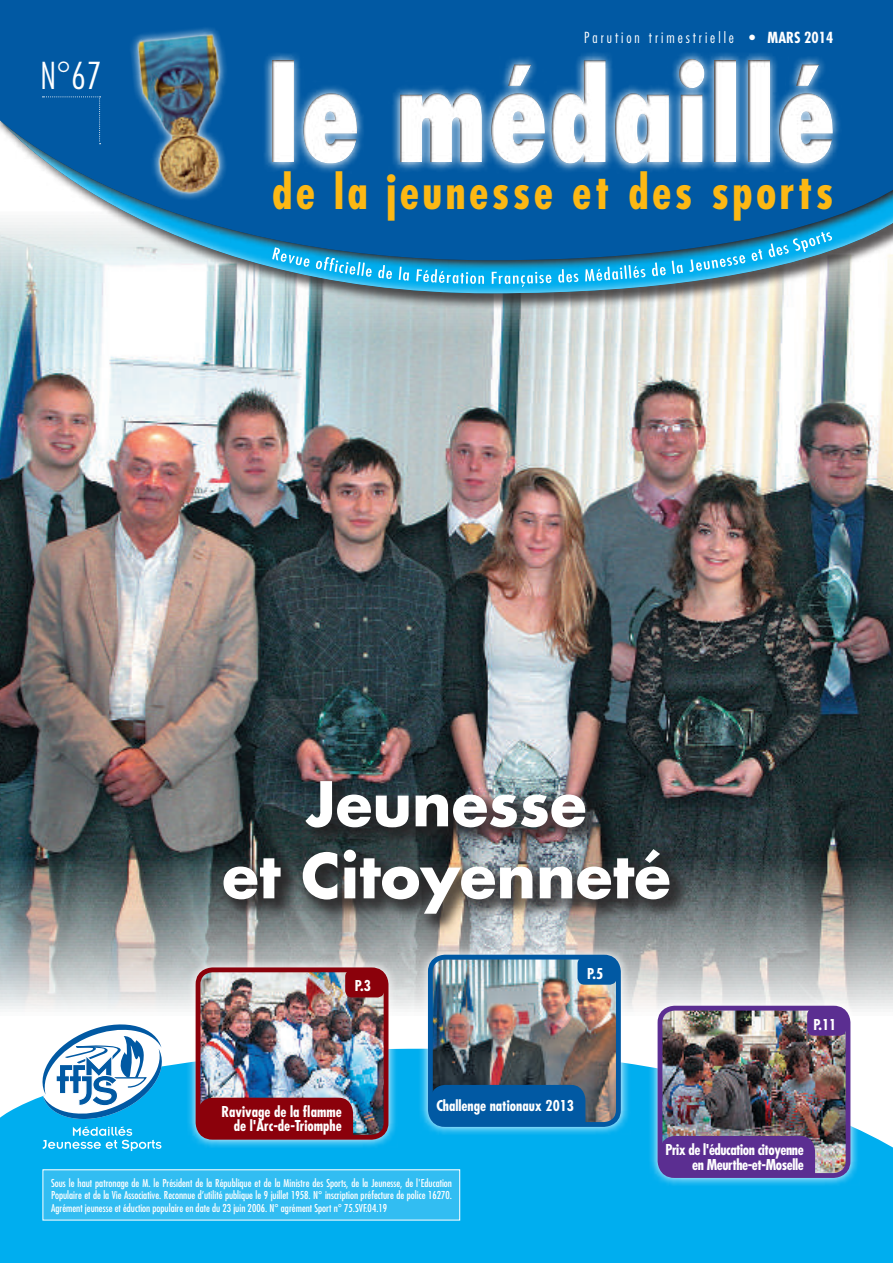
<style>
.page{position:relative;width:893px;height:1263px;background:#fff}
.page>*{position:absolute;margin:0;border:0;box-sizing:border-box;transform-origin:0 0}
.t1{font:800 condensed 127.5px "Futura";color:#fff;scale:.87 1}
.t2{font:700 60px/72px "Futura";color:#fff;text-align:center}
.t3{font:700 condensed 46.8px "Futura";letter-spacing:.075em;color:#fcb814}
.t4{font:300 condensed 36.15px "Futura";color:#fff}
.t5{font:300 condensed 14.85px "Futura";letter-spacing:.2em;color:#fff}
.t6{font:700 condensed 14.55px/14.5px "Futura";color:#fff;text-align:right}
.t7{font:700 condensed 14.55px/14.5px "Futura";letter-spacing:-.03em;color:#fff;text-align:right}
.t8{font:condensed 10.65px/12.8px "Futura";color:#fff;text-align:justify}
.s1{font-weight:700}
</style>
<div class="page">
<img style="left:0;top:295px;width:893px;height:714px">
<div style="left:218px;top:775px;width:472px;height:159px;background:#231f20;opacity:.74"></div>
<div style="left:3px;top:123px;width:890px;height:187px;background:#231f20;opacity:.75"></div>
<div style="left:0;top:119px;width:893px;height:176px;background:#fff;opacity:.75"></div>
<svg style="left:0;top:260px;width:893px;height:11px"></svg>
<svg style="left:0;top:0;width:893px;height:260px;background:#2472af"></svg>
<svg style="left:0;top:1049px;width:893px;height:214px;background:#12b3f0"></svg>
<svg style="left:36px;top:1024px;width:132px;height:127px"></svg>
<div style="left:43px;top:1170px;width:417px;height:50px;background:#32bdf2"></div>
<div style="left:43px;top:96px;width:58px;height:48px;background:#0159a3"></div>
<svg style="left:127px;top:23px;width:115px;height:184px;background:#035ba3"></svg>
<img style="left:133px;top:31px;width:103px;height:168px">
<svg style="left:418px;top:945px;width:212px;height:191px;background:#87c9e2"></svg>
<img style="left:430px;top:957px;width:188px;height:167px">
<div style="left:428px;top:955px;width:193px;height:172px;border:5px solid #0159a3;border-radius:15px"></div>
<div style="left:430px;top:1085px;width:155px;height:40px;background:#0159a3"></div>
<div style="left:577px;top:957px;width:40px;height:28px;background:#0159a3;border-radius:7px"></div>
<svg style="left:648px;top:996px;width:212px;height:191px"></svg>
<img style="left:660px;top:1008px;width:188px;height:167px">
<div style="left:658px;top:1006px;width:192px;height:172px;border:5px solid #5b2e91;border-radius:15px"></div>
<div style="left:660px;top:1136px;width:155px;height:40px;background:#5b2e91"></div>
<div style="left:807px;top:1008px;width:39px;height:28px;background:#5b2e91;border-radius:7px"></div>
<svg style="left:186px;top:957px;width:212px;height:192px;background:#82c6e0"></svg>
<img style="left:198px;top:970px;width:188px;height:167px">
<div style="left:196px;top:967px;width:192px;height:173px;border:5px solid #8b010b;border-radius:15px"></div>
<div style="left:198px;top:1098px;width:155px;height:39px;background:#8b010b"></div>
<div style="left:345px;top:970px;width:39px;height:27px;background:#8b010b;border-radius:7px"></div>
<div style="left:244px;top:32px;width:649px;height:162px;background:#231f20;opacity:.75"></div>
<svg style="left:272px;top:247px;width:38px;height:20px"></svg>
<svg style="left:316px;top:257px;width:56px;height:20px"></svg>
<svg style="left:378px;top:265px;width:14px;height:14px"></svg>
<svg style="left:399px;top:267px;width:10px;height:14px"></svg>
<svg style="left:416px;top:269px;width:68px;height:15px"></svg>
<svg style="left:492px;top:272px;width:59px;height:15px"></svg>
<svg style="left:558px;top:269px;width:20px;height:14px"></svg>
<svg style="left:585px;top:265px;width:61px;height:16px"></svg>
<svg style="left:652px;top:262px;width:14px;height:14px"></svg>
<svg style="left:672px;top:261px;width:11px;height:13px"></svg>
<svg style="left:689px;top:255px;width:56px;height:17px"></svg>
<svg style="left:751px;top:249px;width:11px;height:12px"></svg>
<svg style="left:768px;top:232px;width:64px;height:26px;background:#35acd9"></svg>
<h3 class="t4" style="left:40px;top:53px;width:63px">N°67</h3>
<h3 class="t5" style="left:584px;top:28px;width:251px">Parution trimestrielle • <span class="s1">MARS 2014</span></h3>
<h1 class="t1" style="left:266px;top:33px;width:656px">le médaillé</h1>
<h3 class="t3" style="left:272px;top:162px;width:563px">de la jeunesse et des sports</h3>
<h2 class="t2" style="left:222px;top:766px;width:450px">Jeunesse<br>et Citoyenneté</h2>
<h3 class="t6" style="left:355px;top:978px;width:17px">P.3</h3>
<h3 class="t6" style="left:587px;top:966px;width:17px">P.5</h3>
<h3 class="t6" style="left:813px;top:1017px;width:25px">P.11</h3>
<h3 class="t6" style="left:222px;top:1104px;width:122px">Ravivage de la flamme de l'Arc-de-Triomphe</h3>
<h3 class="t6" style="left:436px;top:1098px;width:139px">Challenge nationaux 2013</h3>
<h3 class="t7" style="left:665px;top:1142px;width:140px">Prix de l'éducation citoyenne en Meurthe-et-Moselle</h3>
<p class="t8" style="left:51px;top:1176px;width:403px">Sous le haut patronage de M. le Président de la République et de la Ministre des Sports, de la Jeunesse, de l'Education Populaire et de la Vie Associative. Reconnue d’utilité publique le 9 juillet 1958. N° inscription préfecture de police 16270.<br>Agrément jeunesse et éduction populaire en date du 23 juin 2006. N° agrément Sport n° 75.SVF.04.19</p>
</div>
